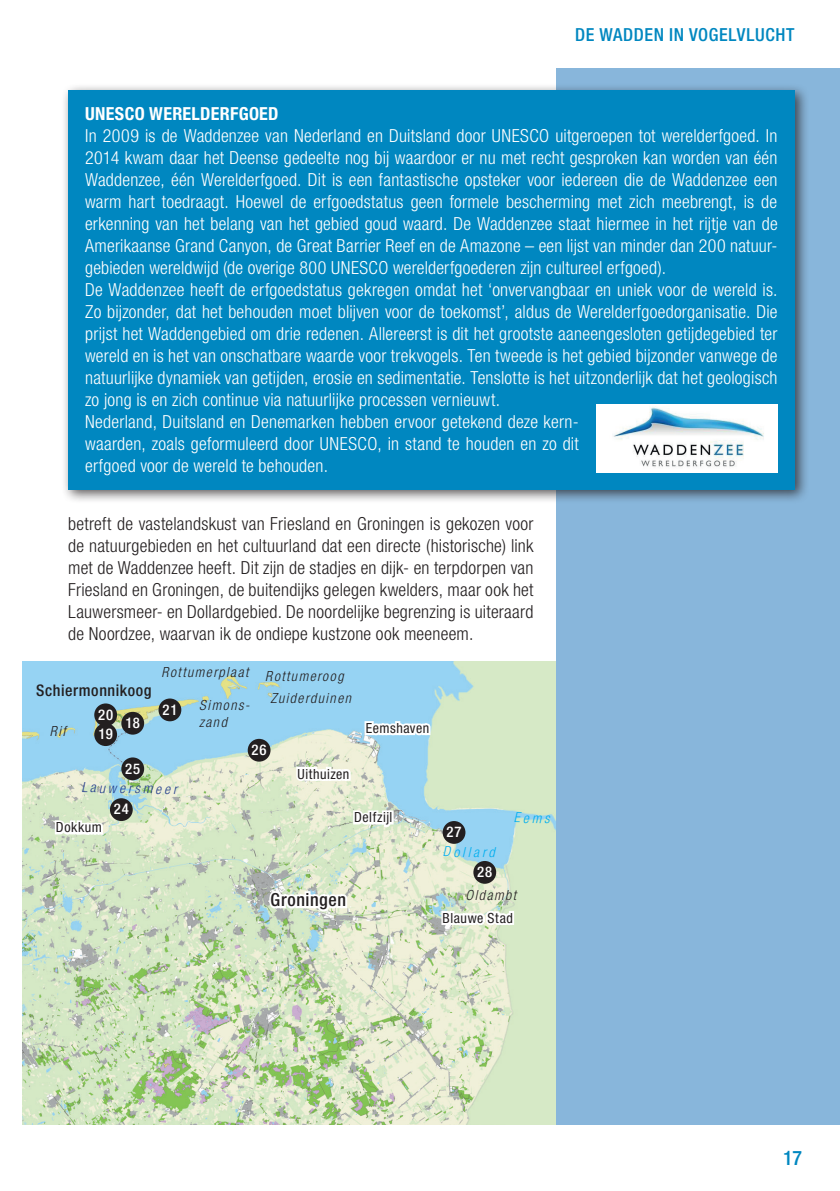
<style>
.page{position:relative;width:840px;height:1191px;background:#fff}
.page>*{position:absolute;margin:0;border:0;box-sizing:border-box;transform-origin:0 0}
.t1{font:500 condensed 20px "Helvetica Neue LT Std";color:#0087c0}
.t2{font:300 condensed 18px/22px "Helvetica Neue LT Std";letter-spacing:.015em;color:#fff}
.t3{font:300 condensed 18px/22px "Helvetica Neue LT Std";letter-spacing:.015em;color:#231f20;text-align:justify}
.t4{font:500 condensed 18px "Helvetica Neue LT Std";letter-spacing:.035em;color:#0087c0}
.t5{font:700 condensed 18px "Helvetica Neue LT Std";letter-spacing:.015em;color:#fff}
.t6{font:500 condensed 18px "Helvetica Neue LT Std";letter-spacing:.035em;color:#231f20}
.t7{font:500 condensed 16px "Helvetica Neue LT Std";letter-spacing:.035em;color:#231f20}
.t8{font:500 condensed 14.8px "Helvetica Neue LT Std";letter-spacing:.065em;color:#fff}
.t9{font:italic 300 condensed 14px/16.8px "Helvetica Neue LT Std";letter-spacing:.105em;color:#231f20}
.t10{font:condensed 14px "Helvetica Neue LT Std";letter-spacing:.035em;color:#231f20}
.t11{font:italic 300 condensed 14px "Helvetica Neue LT Std";color:#00aeef}
.t12{font:italic 300 condensed 14px "Helvetica Neue LT Std";color:#253f8e}
</style>
<div class="page">
<img style="left:23px;top:662px;width:533px;height:462px">
<div style="left:121px;top:712px;width:23px;height:22px;background:#231f20;border-radius:50%"></div>
<div style="left:556px;top:68px;width:283px;height:1056px;background:#88b6db"></div>
<div style="left:61px;top:83px;width:747px;height:421px;background:#231f20;opacity:.75"></div>
<div style="left:68px;top:90px;width:726px;height:399px;background:#0087c0"></div>
<div style="left:595px;top:404px;width:182px;height:68px;background:#fff"></div>
<img style="left:613px;top:406px;width:151px;height:61px">
<div style="left:94px;top:723px;width:23px;height:23px;background:#231f20;border-radius:50%"></div>
<div style="left:158px;top:698px;width:23px;height:23px;background:#231f20;border-radius:50%"></div>
<div style="left:94px;top:703px;width:23px;height:23px;background:#231f20;border-radius:50%"></div>
<div style="left:110px;top:798px;width:23px;height:23px;background:#231f20;border-radius:50%"></div>
<div style="left:121px;top:757px;width:23px;height:23px;background:#231f20;border-radius:50%"></div>
<div style="left:247px;top:739px;width:23px;height:22px;background:#231f20;border-radius:50%"></div>
<div style="left:442px;top:821px;width:23px;height:23px;background:#231f20;border-radius:50%"></div>
<div style="left:473px;top:861px;width:23px;height:22px;background:#231f20;border-radius:50%"></div>
<svg style="left:267px;top:885px;width:82px;height:44px"></svg>
<svg style="left:362px;top:717px;width:70px;height:49px"></svg>
<svg style="left:439px;top:877px;width:77px;height:87px;background:#dbe5ce"></svg>
<svg style="left:294px;top:759px;width:58px;height:32px"></svg>
<svg style="left:351px;top:808px;width:41px;height:21px"></svg>
<svg style="left:53px;top:813px;width:52px;height:31px"></svg>
<p class="t4" style="left:574px;top:24px;width:221px">DE WADDEN IN VOGELVLUCHT</p>
<p class="t5" style="left:85px;top:103px;width:195px">UNESCO WERELDERFGOED</p>
<p class="t2" style="left:85px;top:124px;width:693px">In 2009 is de Waddenzee van Nederland en Duitsland door UNESCO uitgeroepen tot werelderfgoed. In 2014 kwam daar het Deense gedeelte nog bij waardoor er nu met recht gesproken kan worden van één Waddenzee, één Werelderfgoed. Dit is een fantastische opsteker voor iedereen die de Waddenzee een warm hart toedraagt. Hoewel de erfgoedstatus geen formele bescherming met zich meebrengt, is de erkenning van het belang van het gebied goud waard. De Waddenzee staat hiermee in het rijtje van de Amerikaanse Grand Canyon, de Great Barrier Reef en de Amazone – een lijst van minder dan 200 natuur&shy;gebieden wereldwijd (de overige 800 UNESCO werelderfgoederen zijn cultureel erfgoed).<br>De Waddenzee heeft de erfgoedstatus gekregen omdat het ‘onvervangbaar en uniek voor de wereld is.<br>Zo bijzonder, dat het behouden moet blijven voor de toekomst’, aldus de Werelderfgoedorganisatie. Die prijst het Waddengebied om drie redenen. Allereerst is dit het grootste aaneengesloten getijdegebied ter wereld en is het van onschatbare waarde voor trekvogels. Ten tweede is het gebied bijzonder vanwege de natuurlijke dynamiek van getijden, erosie en sedimentatie. Tenslotte is het uitzonderlijk dat het geologisch zo jong is en zich continue via natuurlijke processen vernieuwt.<br>Nederland, Duitsland en Denemarken hebben ervoor getekend deze kern-<br>waarden, zoals geformuleerd door UNESCO, in stand te houden en zo dit<br>erfgoed voor de wereld te behouden.</p>
<p class="t3" style="left:68px;top:513px;width:466px">betreft de vastelandskust van Friesland en Groningen is gekozen voor de natuurgebieden en het cultuurland dat een directe (historische) link met de Waddenzee heeft. Dit zijn de stadjes en dijk- en terpdorpen van Friesland en Groningen, de buitendijks gelegen kwelders, maar ook het Lauwersmeer- en Dollardgebied. De noordelijke begrenzing is uiteraard de Noordzee, waarvan ik de ondiepe kustzone ook meeneem.</p>
<p class="t7" style="left:36px;top:680px;width:117px">Schiermonnikoog</p>
<p class="t9" style="left:50px;top:723px;width:18px">Rif</p>
<p class="t8" style="left:98px;top:705px;width:17px">20</p>
<p class="t8" style="left:98px;top:725px;width:16px">19</p>
<p class="t8" style="left:125px;top:714px;width:16px">18</p>
<p class="t8" style="left:125px;top:759px;width:17px">25</p>
<p class="t9" style="left:270px;top:658px;width:82px;line-height:26.4px;text-indent:-109px">Rottumerplaat Rottumeroog<br>Zuiderduinen</p>
<p class="t9" style="left:199px;top:697px;width:52px">Simons&shy;zand</p>
<p class="t8" style="left:162px;top:700px;width:16px">21</p>
<p class="t8" style="left:251px;top:741px;width:17px">26</p>
<p class="t10" style="left:297px;top:765px;width:53px">Uithuizen</p>
<p class="t12" style="left:82px;top:779px;width:97px;rotate:1deg">Lauwersmeer</p>
<p class="t10" style="left:365px;top:720px;width:65px">Eemshaven</p>
<p class="t10" style="left:56px;top:819px;width:47px">Dokkum</p>
<p class="t8" style="left:114px;top:800px;width:16px">24</p>
<p class="t10" style="left:354px;top:809px;width:40px">Delfzijl</p>
<p class="t6" style="left:270px;top:889px;width:77px">Groningen</p>
<p class="t8" style="left:446px;top:823px;width:17px">27</p>
<p class="t11" style="left:442px;top:843px;width:53px;rotate:1deg">Dollard</p>
<p class="t8" style="left:477px;top:863px;width:17px">28</p>
<p class="t11" style="left:513px;top:809px;width:37px;rotate:1deg">Eems</p>
<p class="t9" style="left:465px;top:886px;width:52px">Oldambt</p>
<p class="t10" style="left:442px;top:910px;width:72px">Blauwe Stad</p>
<p class="t1" style="left:782px;top:1146px;width:20px">17</p>
</div>
